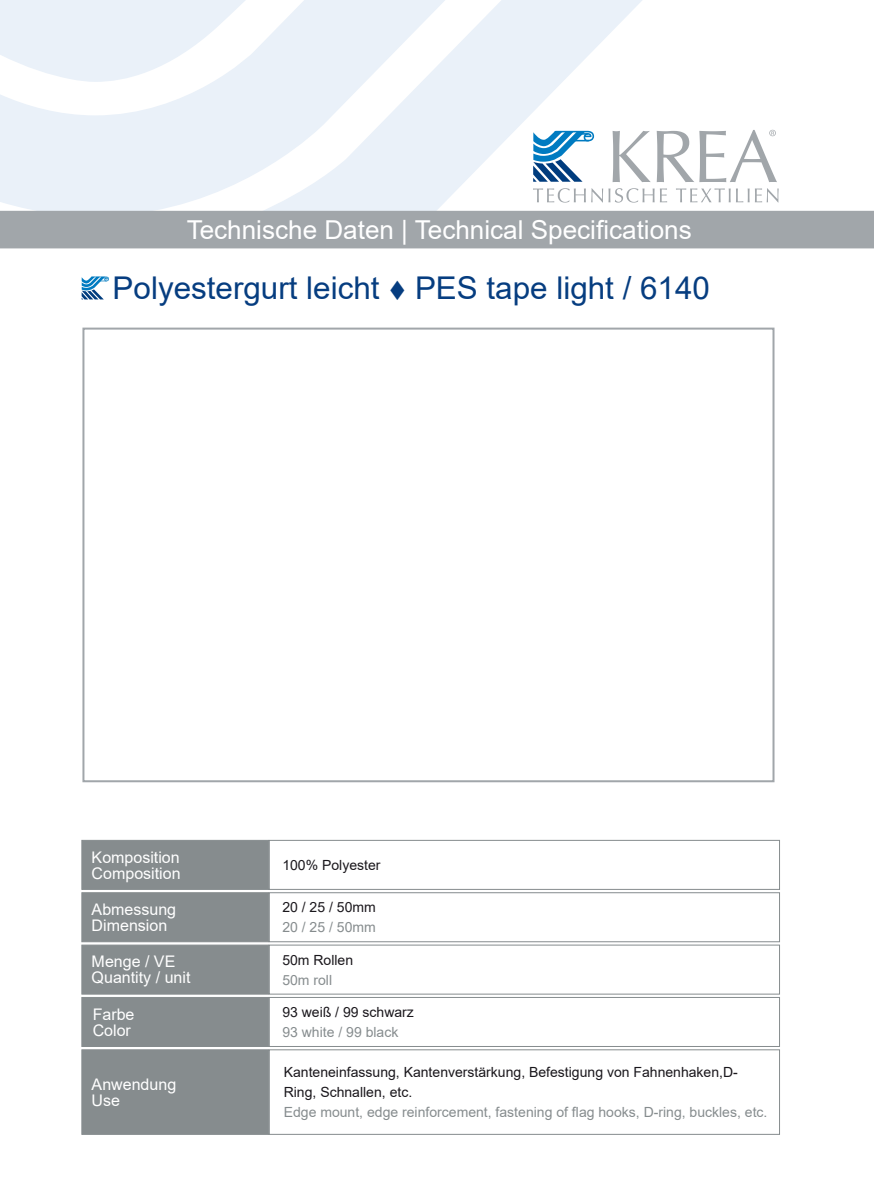
<style>
.page{position:relative;width:874px;height:1202px;background:#fff}
.page>*{position:absolute;margin:0;border:0;box-sizing:border-box;transform-origin:0 0}
.t1{font:31.4px "Arial";color:#063d80}
.t2{font:26px "Arial";color:#fff}
.t3{font:16px/16px "Arial";color:#fff}
.t4{font:14px/20px "Arial";color:#1a171c}
.t5{font:14px "Arial";color:#868c8e}
</style>
<div class="page">
<svg style="left:445px;top:0;width:197px;height:211px;fill:#eaf1f9"></svg>
<svg style="left:0;top:0;width:445px;height:211px;fill:#eaf1f9"></svg>
<svg style="left:0;top:0;width:246px;height:82px"></svg>
<div style="left:0;top:211px;width:873px;height:37px;background:#a1a6aa"></div>
<svg style="left:82px;top:276px;width:27px;height:23px"></svg>
<svg style="left:612px;top:131px;width:38px;height:51px"></svg>
<svg style="left:533px;top:131px;width:60px;height:51px"></svg>
<svg style="left:656px;top:130px;width:120px;height:52px"></svg>
<svg style="left:533px;top:188px;width:52px;height:15px"></svg>
<svg style="left:591px;top:188px;width:75px;height:15px"></svg>
<svg style="left:676px;top:188px;width:101px;height:15px"></svg>
<div style="left:269px;top:945px;width:510px;height:49px;background:#fff;border:1px solid #868c8e"></div>
<div style="left:269px;top:892px;width:510px;height:50px;background:#fff;border:1px solid #868c8e"></div>
<div style="left:269px;top:840px;width:510px;height:50px;background:#fff;border:1px solid #868c8e"></div>
<div style="left:269px;top:1049px;width:510px;height:86px;background:#fff;border:1px solid #868c8e"></div>
<div style="left:269px;top:997px;width:510px;height:50px;background:#fff;border:1px solid #868c8e"></div>
<div style="left:82px;top:945px;width:187px;height:49px;background:#868c8e"></div>
<div style="left:82px;top:892px;width:187px;height:50px;background:#868c8e;border:1px solid #868c8e"></div>
<div style="left:82px;top:840px;width:187px;height:50px;background:#868c8e"></div>
<div style="left:82px;top:1049px;width:187px;height:86px;background:#868c8e;border:1px solid #868c8e"></div>
<div style="left:82px;top:997px;width:187px;height:50px;background:#868c8e"></div>
<div style="left:82px;top:328px;width:692px;height:454px;border:2px solid #a1a6aa"></div>
<h2 class="t2" style="left:186px;top:212px;width:506px">Technische Daten | Technical Specifications</h2>
<h1 class="t1" style="left:113px;top:266px;width:598px">Polyestergurt leicht ▼ PES tape light / 6140</h1>
<p class="t3" style="left:92px;top:849px;width:90px">Komposition<br>Composition</p>
<p class="t3" style="left:92px;top:901px;width:86px">Abmessung<br>Dimension</p>
<p class="t3" style="left:92px;top:954px;width:100px">Menge / VE<br>Quantity / unit</p>
<p class="t3" style="left:93px;top:1006px;width:43px">Farbe<br>Color</p>
<p class="t3" style="left:92px;top:1076px;width:86px">Anwendung<br>Use</p>
<p class="t4" style="left:282px;top:855px;width:100px">100% Polyester</p>
<p class="t4" style="left:282px;top:897px;width:95px">20 / 25 / 50mm</p>
<p class="t5" style="left:282px;top:918px;width:95px">20 / 25 / 50mm</p>
<p class="t4" style="left:282px;top:950px;width:72px">50m Rollen</p>
<p class="t5" style="left:282px;top:970px;width:51px">50m roll</p>
<p class="t4" style="left:282px;top:1002px;width:133px">93 weiß / 99 schwarz</p>
<p class="t5" style="left:282px;top:1022px;width:117px">93 white / 99 black</p>
<p class="t4" style="left:283px;top:1062px;width:455px">Kanteneinfassung, Kantenverstärkung, Befestigung von Fahnenhaken,D-<br>Ring, Schnallen, etc.</p>
<p class="t5" style="left:283px;top:1103px;width:485px">Edge mount, edge reinforcement, fastening of flag hooks, D-ring, buckles, etc.</p>
</div>
